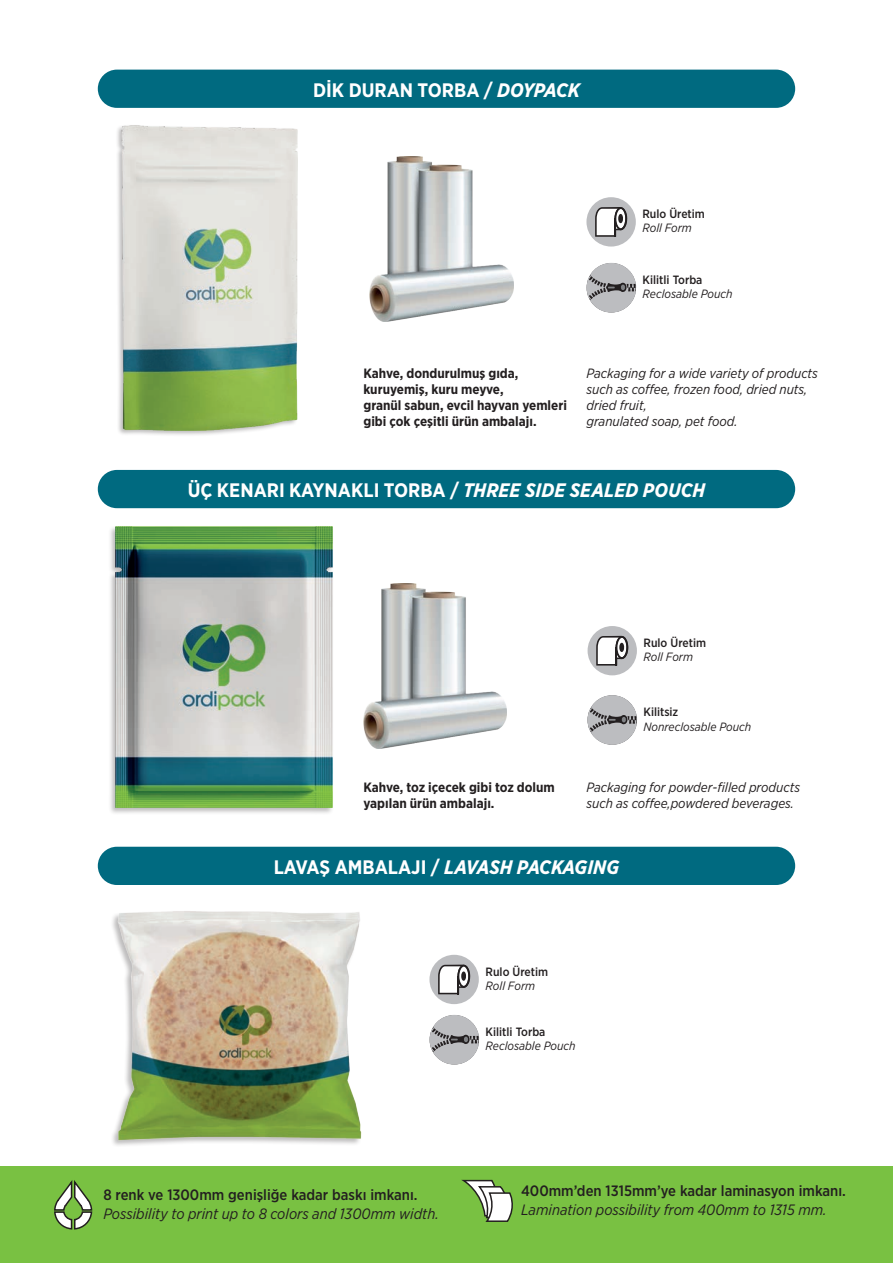
<style>
.page{position:relative;width:893px;height:1263px;background:#fff}
.page>*{position:absolute;margin:0;border:0;box-sizing:border-box;transform-origin:0 0}
.t1{font:700 19.5px "Gotham Narrow";color:#fff}
.t2{font:italic 700 19.5px "Gotham Narrow";letter-spacing:-.015em;color:#fff}
.t3{font:italic 15px "Gotham Narrow";color:#231f20}
.t4{font:500 15px "Gotham Narrow";color:#231f20}
.t5{font:italic 13.5px/16.2px "Gotham Narrow";color:#231f20}
.t6{font:700 13.5px/16.2px "Gotham Narrow";color:#231f20}
.t7{font:italic 12px "Gotham Narrow";color:#231f20}
.t8{font:500 12px "Gotham Narrow";color:#231f20}
.s1{font-style:italic}
.s2{font-style:normal}
</style>
<div class="page">
<div style="left:108px;top:525px;width:226px;height:290px;background:#231f20;opacity:.3"></div>
<img style="left:115px;top:526px;width:217px;height:282px">
<img style="left:115px;top:911px;width:247px;height:235px">
<div style="left:98px;top:70px;width:697px;height:38px;background:#006a80;border-radius:19px"></div>
<div style="left:98px;top:470px;width:697px;height:38px;background:#006a80;border-radius:19px"></div>
<div style="left:98px;top:847px;width:697px;height:38px;background:#006a80;border-radius:19px"></div>
<div style="left:115px;top:124px;width:184px;height:313px;background:#231f20;opacity:.3"></div>
<img style="left:115px;top:125px;width:183px;height:306px">
<img style="left:370px;top:157px;width:143px;height:165px">
<svg style="left:586px;top:263px;width:50px;height:50px"></svg>
<div style="left:586px;top:197px;width:50px;height:50px;background:#bcbdc0;border-radius:50%"></div>
<svg style="left:595px;top:207px;width:32px;height:30px"></svg>
<img style="left:363px;top:583px;width:144px;height:165px">
<svg style="left:587px;top:695px;width:50px;height:50px"></svg>
<div style="left:588px;top:626px;width:49px;height:49px;background:#bcbdc0;border-radius:50%"></div>
<svg style="left:596px;top:636px;width:32px;height:29px"></svg>
<svg style="left:429px;top:1015px;width:50px;height:49px"></svg>
<div style="left:429px;top:955px;width:50px;height:49px;background:#bcbdc0;border-radius:50%"></div>
<svg style="left:438px;top:964px;width:32px;height:30px"></svg>
<div style="left:0;top:1166px;width:893px;height:97px;background:#79c142"></div>
<svg style="left:54px;top:1180px;width:39px;height:50px"></svg>
<svg style="left:462px;top:1179px;width:51px;height:43px"></svg>
<h1 class="t1" style="left:313px;top:77px;width:268px">DİK DURAN TORBA / <span class="s1">DOYPACK</span></h1>
<p class="t8" style="left:642px;top:206px;width:64px">Rulo Üretim</p>
<p class="t7" style="left:642px;top:221px;width:51px">Roll Form</p>
<p class="t8" style="left:643px;top:272px;width:61px">Kilitli Torba</p>
<p class="t7" style="left:643px;top:287px;width:91px">Reclosable Pouch</p>
<p class="t6" style="left:363px;top:365px;width:205px">Kahve, dondurulmuş gıda, kuruyemiş, kuru meyve,<br>granül sabun, evcil hayvan yemleri gibi çok çeşitli ürün ambalajı.</p>
<p class="t5" style="left:586px;top:364px;width:233px">Packaging for a wide variety of products such as coffee, frozen food, dried nuts, dried fruit,<br>granulated soap, pet food.</p>
<h1 class="t1" style="left:188px;top:477px;width:519px">ÜÇ KENARI KAYNAKLI TORBA / <span class="s1">THREE SIDE SEALED POUCH</span></h1>
<p class="t8" style="left:643px;top:635px;width:64px">Rulo Üretim</p>
<p class="t7" style="left:643px;top:649px;width:51px">Roll Form</p>
<p class="t8" style="left:643px;top:704px;width:36px">Kilitsiz</p>
<p class="t7" style="left:643px;top:719px;width:109px">Nonreclosable Pouch</p>
<p class="t6" style="left:363px;top:779px;width:193px">Kahve, toz içecek gibi toz dolum yapılan ürün ambalajı.</p>
<p class="t5" style="left:586px;top:779px;width:215px">Packaging for powder-filled products such as coffee,powdered beverages.</p>
<h1 class="t2" style="left:274px;top:854px;width:347px"><span class="s2">LAVAŞ AMBALAJI /</span> LAVASH PACKAGING</h1>
<p class="t8" style="left:486px;top:964px;width:64px">Rulo Üretim</p>
<p class="t7" style="left:486px;top:978px;width:51px">Roll Form</p>
<p class="t8" style="left:486px;top:1024px;width:61px">Kilitli Torba</p>
<p class="t7" style="left:486px;top:1038px;width:91px">Reclosable Pouch</p>
<p class="t4" style="left:103px;top:1185px;width:316px">8 renk ve 1300mm genişliğe kadar baskı imkanı.</p>
<p class="t3" style="left:103px;top:1204px;width:337px">Possibility to print up to 8 colors and 1300mm width.</p>
<p class="t4" style="left:521px;top:1181px;width:326px">400mm’den 1315mm’ye kadar laminasyon imkanı.</p>
<p class="t3" style="left:521px;top:1200px;width:307px">Lamination possibility from 400mm to 1315 mm.</p>
</div>
